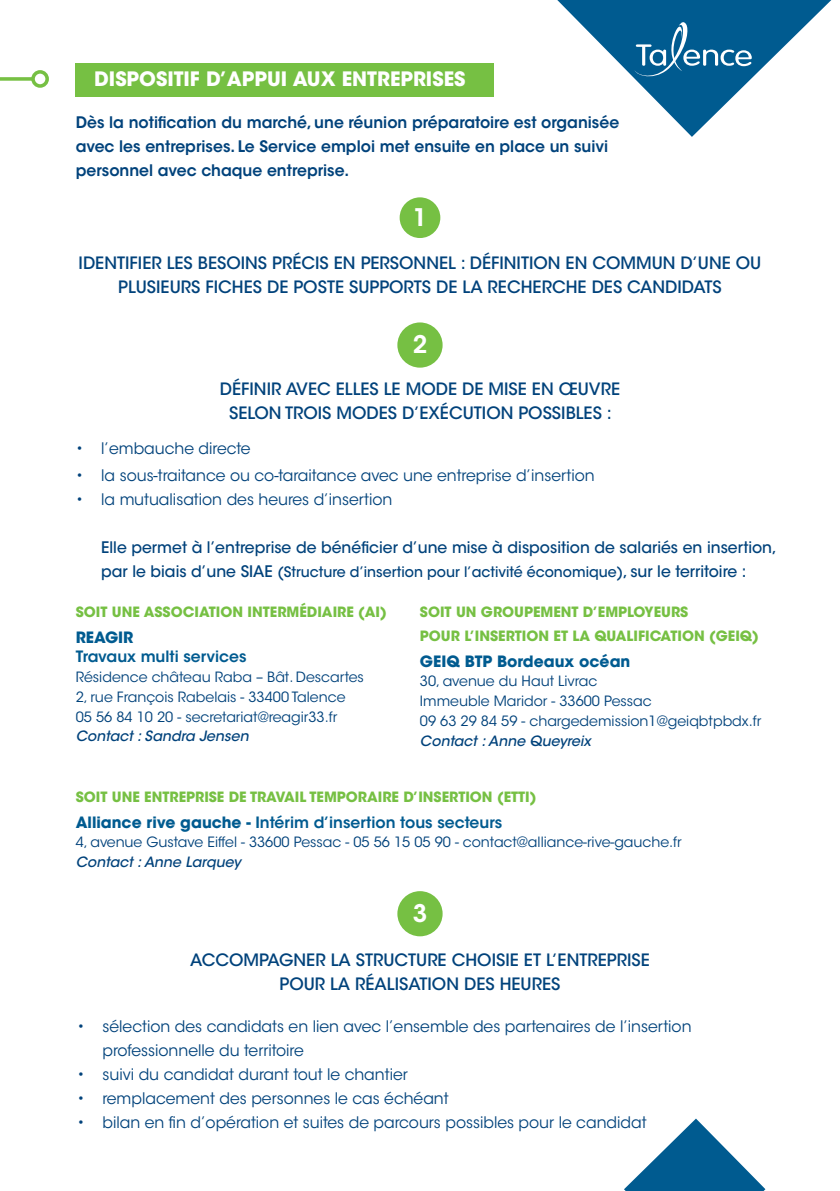
<style>
.page{position:relative;width:840px;height:1191px;background:#fff}
.page>*{position:absolute;margin:0;border:0;box-sizing:border-box;transform-origin:0 0}
.t1{font:600 24.2px "ITC Avant Garde Std";color:#fff}
.t2{font:700 19.8px "ITC Avant Garde Std";color:#fff}
.t3{font:500 17px/24px "ITC Avant Garde Std";color:#00427b;text-align:center}
.t4{font:15.8px/24px "ITC Avant Garde Std";color:#00427b}
.t5{font:600 15.8px/24px "ITC Avant Garde Std";color:#00427b}
.t6{font:500 15.8px "ITC Avant Garde Std";color:#00427b}
.t7{font:600 15.6px "ITC Avant Garde Std";color:#005b90}
.t8{font:700 15.6px "ITC Avant Garde Std";color:#005b90}
.t9{font:500 14.4px "ITC Avant Garde Std";color:#00427b}
.t10{font:14.2px/19.8px "ITC Avant Garde Std";color:#00427b}
.t11{font:700 14.2px/24px "ITC Avant Garde Std";color:#76c043}
.t12{font:italic 500 14.2px "ITC Avant Garde Std";color:#00427b}
.s1{font-size:15.8px}
.s2{font-weight:700}
</style>
<div class="page">
<div style="left:76px;top:63px;width:417px;height:34px;background:#76c043"></div>
<div style="left:399px;top:197px;width:41px;height:41px;background:#76c043;border-radius:50%"></div>
<div style="left:397px;top:322px;width:45px;height:46px;background:#76c043;border-radius:50%"></div>
<div style="left:397px;top:891px;width:45px;height:45px;background:#76c043;border-radius:50%"></div>
<svg style="left:624px;top:1118px;width:141px;height:73px"></svg>
<svg style="left:0;top:77px;width:31px;height:4px"></svg>
<div style="left:31px;top:70px;width:18px;height:18px;border:4px solid #76c043;border-radius:50%"></div>
<svg style="left:557px;top:0;width:273px;height:137px"></svg>
<p class="t2" style="left:94px;top:66px;width:372px">DISPOSITIF D’APPUI AUX ENTREPRISES</p>
<p class="t5" style="left:76px;top:110px;width:544px">Dès la notification du marché, une réunion préparatoire est organisée avec les entreprises. Le Service emploi met ensuite en place un suivi personnel avec chaque entreprise.</p>
<h1 class="t1" style="left:412px;top:202px;width:16px">1</h1>
<p class="t3" style="left:79px;top:250px;width:683px">IDENTIFIER LES BESOINS PRÉCIS EN PERSONNEL : DÉFINITION EN COMMUN D’UNE OU<br>PLUSIEURS FICHES DE POSTE SUPPORTS DE LA RECHERCHE DES CANDIDATS</p>
<h1 class="t1" style="left:412px;top:329px;width:16px">2</h1>
<p class="t3" style="left:220px;top:376px;width:401px">DÉFINIR AVEC ELLES LE MODE DE MISE EN ŒUVRE<br>SELON TROIS MODES D’EXÉCUTION POSSIBLES :</p>
<p class="t4" style="left:76px;top:436px;width:176px">• l’embauche directe</p>
<p class="t4" style="left:76px;top:463px;width:520px">• la sous-traitance ou co-taraitance avec une entreprise d’insertion</p>
<p class="t4" style="left:76px;top:487px;width:318px">• la mutualisation des heures d’insertion</p>
<p class="t6" style="left:101px;top:537px;width:676px">Elle permet à l’entreprise de bénéficier d’une mise à disposition de salariés en insertion,</p>
<p class="t9" style="left:101px;top:562px;width:646px"><span class="s1">par le biais d’une SIAE</span> (Structure d’insertion pour l’activité économique)<span class="s1">, sur le territoire :</span></p>
<p class="t11" style="left:76px;top:600px;width:312px">SOIT UNE ASSOCIATION INTERMÉDIAIRE (AI)</p>
<p class="t8" style="left:76px;top:627px;width:59px">REAGIR</p>
<p class="t7" style="left:76px;top:647px;width:172px">Travaux multi services</p>
<p class="t10" style="left:76px;top:667px;width:289px">Résidence château Raba – Bât. Descartes<br>2, rue François Rabelais - 33400 Talence<br>05 56 84 10 20 - secretariat@reagir33.fr</p>
<p class="t12" style="left:76px;top:727px;width:177px">Contact :Sandra Jensen</p>
<p class="t11" style="left:420px;top:600px;width:340px">SOIT UN GROUPEMENT D’EMPLOYEURS<br>POUR L’INSERTION ET LA QUALIFICATION (GEIQ)</p>
<p class="t8" style="left:420px;top:650px;width:212px">GEIQ BTP Bordeaux océan</p>
<p class="t10" style="left:420px;top:671px;width:342px">30, avenue du Haut Livrac<br>Immeuble Maridor - 33600 Pessac<br>09 63 29 84 59 - chargedemission1@geiqbtpbdx.fr</p>
<p class="t12" style="left:420px;top:731px;width:175px">Contact :Anne Queyreix</p>
<p class="t11" style="left:76px;top:785px;width:462px">SOIT UNE ENTREPRISE DE TRAVAIL TEMPORAIRE D’INSERTION (ETTI)</p>
<p class="t7" style="left:76px;top:812px;width:428px"><span class="s2">Alliance rive gauche -</span> Intérim d’insertion tous secteurs</p>
<p class="t10" style="left:76px;top:832px;width:607px">4, avenue Gustave Eiffel - 33600 Pessac - 05 56 15 05 90 - contact@alliance-rive-gauche.fr</p>
<p class="t12" style="left:76px;top:853px;width:169px">Contact :Anne Larquey</p>
<h1 class="t1" style="left:412px;top:898px;width:16px">3</h1>
<p class="t3" style="left:190px;top:948px;width:461px">ACCOMPAGNER LA STRUCTURE CHOISIE ET L’ENTREPRISE<br>POUR LA RÉALISATION DES HEURES</p>
<p class="t4" style="left:102px;top:1014px;width:590px;text-indent:-25px">• sélection des candidats en lien avec l’ensemble des partenaires de l’insertion professionnelle du territoire</p>
<p class="t4" style="left:77px;top:1062px;width:332px">• suivi du candidat durant tout le chantier</p>
<p class="t4" style="left:77px;top:1086px;width:373px">• remplacement des personnes le cas échéant</p>
<p class="t4" style="left:77px;top:1110px;width:570px">• bilan en fin d’opération et suites de parcours possibles pour le candidat</p>
</div>
